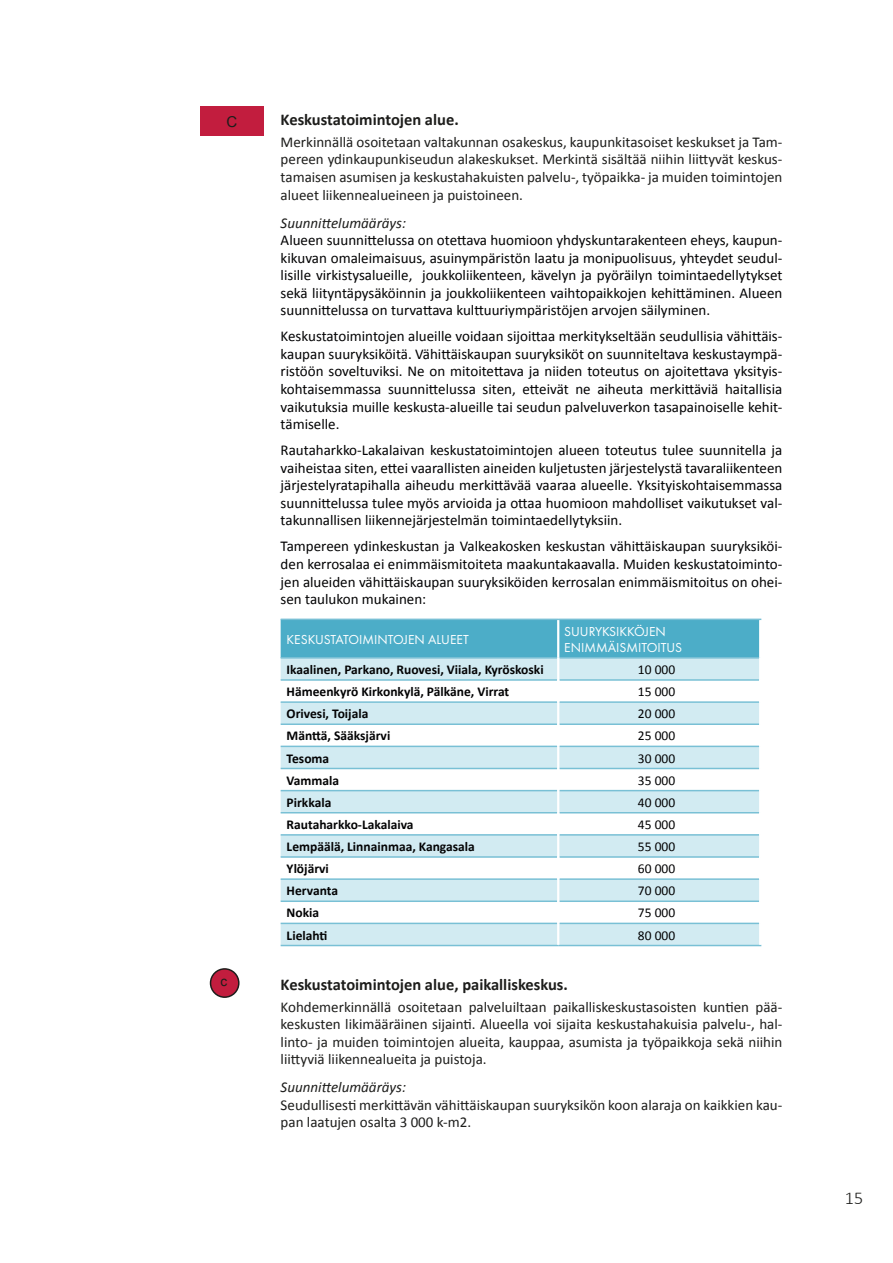
<style>
.page{position:relative;width:893px;height:1263px;background:#fff}
.page>*{position:absolute;margin:0;border:0;box-sizing:border-box;transform-origin:0 0}
.t1{font:300 18px "Calibri";color:#1d1d1b}
.t2{font:700 16.5px "Calibri";color:#1d1d1b}
.t3{font:15px/17.5px "Calibri";color:#020203;text-align:justify}
.t4{font:15px/17.5px "Calibri";color:#1d1d1b;text-align:justify}
.t5{font:italic 15px "Calibri";color:#1d1d1b}
.t6{font:15px "Arial";color:#1d1d1b}
.t7{font:700 13.5px "Calibri";color:#020203}
.t8{font:13.5px "Calibri";color:#020203}
.t9{font:13.5px/16.2px "Futura PT";color:#fff}
.t10{font:13.5px "Arial";color:#1d1d1b}
</style>
<div class="page">
<div style="left:281px;top:620px;width:478px;height:37px;background:#4cadc8"></div>
<svg style="left:281px;top:659px;width:478px;height:286px;fill:#d2ebf2"></svg>
<hr style="left:281px;top:619px;width:277px;height:1px;background:#79c0d5">
<hr style="left:558px;top:619px;width:203px;height:1px;background:#79c0d5">
<hr style="left:281px;top:657px;width:276px;height:2px;background:#79c0d5">
<hr style="left:559px;top:657px;width:200px;height:2px;background:#79c0d5">
<hr style="left:281px;top:679px;width:276px;height:2px;background:#79c0d5">
<hr style="left:559px;top:679px;width:200px;height:2px;background:#79c0d5">
<hr style="left:281px;top:701px;width:276px;height:2px;background:#79c0d5">
<hr style="left:559px;top:701px;width:200px;height:2px;background:#79c0d5">
<hr style="left:281px;top:723px;width:276px;height:2px;background:#79c0d5">
<hr style="left:559px;top:723px;width:200px;height:2px;background:#79c0d5">
<hr style="left:281px;top:746px;width:276px;height:1px;background:#79c0d5">
<hr style="left:559px;top:746px;width:200px;height:1px;background:#79c0d5">
<hr style="left:281px;top:768px;width:276px;height:1px;background:#79c0d5">
<hr style="left:559px;top:768px;width:200px;height:1px;background:#79c0d5">
<hr style="left:281px;top:790px;width:276px;height:1px;background:#79c0d5">
<hr style="left:559px;top:790px;width:200px;height:1px;background:#79c0d5">
<hr style="left:281px;top:812px;width:276px;height:1px;background:#79c0d5">
<hr style="left:559px;top:812px;width:200px;height:1px;background:#79c0d5">
<hr style="left:281px;top:834px;width:276px;height:2px;background:#79c0d5">
<hr style="left:559px;top:834px;width:200px;height:2px;background:#79c0d5">
<hr style="left:281px;top:856px;width:276px;height:2px;background:#79c0d5">
<hr style="left:559px;top:856px;width:200px;height:2px;background:#79c0d5">
<hr style="left:281px;top:878px;width:276px;height:2px;background:#79c0d5">
<hr style="left:559px;top:878px;width:200px;height:2px;background:#79c0d5">
<hr style="left:281px;top:900px;width:276px;height:2px;background:#79c0d5">
<hr style="left:559px;top:900px;width:200px;height:2px;background:#79c0d5">
<hr style="left:281px;top:923px;width:276px;height:1px;background:#79c0d5">
<hr style="left:559px;top:923px;width:200px;height:1px;background:#79c0d5">
<hr style="left:281px;top:945px;width:277px;height:1px;background:#79c0d5">
<hr style="left:558px;top:945px;width:203px;height:1px;background:#79c0d5">
<hr style="left:557px;top:620px;width:2px;height:38px;background:#fff">
<hr style="left:557px;top:658px;width:2px;height:22px;background:#fff">
<hr style="left:557px;top:680px;width:2px;height:22px;background:#fff">
<hr style="left:557px;top:702px;width:2px;height:22px;background:#fff">
<hr style="left:557px;top:724px;width:2px;height:22px;background:#fff">
<hr style="left:557px;top:746px;width:2px;height:22px;background:#fff">
<hr style="left:557px;top:768px;width:2px;height:23px;background:#fff">
<hr style="left:557px;top:791px;width:2px;height:22px;background:#fff">
<hr style="left:557px;top:813px;width:2px;height:22px;background:#fff">
<hr style="left:557px;top:835px;width:2px;height:22px;background:#fff">
<hr style="left:557px;top:857px;width:2px;height:22px;background:#fff">
<hr style="left:557px;top:879px;width:2px;height:22px;background:#fff">
<hr style="left:557px;top:901px;width:2px;height:22px;background:#fff">
<hr style="left:557px;top:923px;width:2px;height:22px;background:#fff">
<div style="left:200px;top:106px;width:64px;height:30px;background:#c21d3e"></div>
<div style="left:211px;top:969px;width:28px;height:28px;background:#c21d3e;border-radius:50%"></div>
<div style="left:210px;top:968px;width:30px;height:30px;border:2px solid #1d1d1b;border-radius:50%"></div>
<p class="t6" style="left:226px;top:112px;width:12px">C</p>
<p class="t10" style="left:220px;top:972px;width:8px">c</p>
<p class="t2" style="left:281px;top:109px;width:180px">Keskustatoimintojen alue.</p>
<p class="t4" style="left:281px;top:133px;width:503px">Merkinnällä osoitetaan valtakunnan osakeskus, kaupunkitasoiset keskukset ja Tam&shy;pereen ydinkaupunkiseudun alakeskukset. Merkintä sisältää niihin liittyvät keskus&shy;tamaisen asumisen ja keskustahakuisten palvelu-, työpaikka- ja muiden toimintojen alueet liikennealueineen ja puistoineen.</p>
<p class="t5" style="left:281px;top:212px;width:127px">Suunnittelumääräys:</p>
<p class="t3" style="left:281px;top:231px;width:503px">Alueen suunnittelussa on otettava huomioon yhdyskuntarakenteen eheys, kaupun&shy;kikuvan omaleimaisuus, asuinympäristön laatu ja monipuolisuus, yhteydet seudul&shy;lisille virkistysalueille, joukkoliikenteen, kävelyn ja pyöräilyn toimintaedellytykset sekä liityntäpysäköinnin ja joukkoliikenteen vaihtopaikkojen kehittäminen. Alueen suunnittelussa on turvattava kulttuuriympäristöjen arvojen säilyminen.</p>
<p class="t3" style="left:281px;top:328px;width:503px">Keskustatoimintojen alueille voidaan sijoittaa merkitykseltään seudullisia vähittäis&shy;kaupan suuryksiköitä. Vähittäiskaupan suuryksiköt on suunniteltava keskustaympä&shy;ristöön soveltuviksi. Ne on mitoitettava ja niiden toteutus on ajoitettava yksityis&shy;kohtaisemmassa suunnittelussa siten, etteivät ne aiheuta merkittäviä haitallisia vaikutuksia muille keskusta-alueille tai seudun palveluverkon tasapainoiselle kehit&shy;tämiselle.</p>
<p class="t3" style="left:281px;top:441px;width:503px">Rautaharkko-Lakalaivan keskustatoimintojen alueen toteutus tulee suunnitella ja vaiheistaa siten, ettei vaarallisten aineiden kuljetusten järjestelystä tavaraliikenteen järjestelyratapihalla aiheudu merkittävää vaaraa alueelle. Yksityiskohtaisemmassa suunnittelussa tulee myös arvioida ja ottaa huomioon mahdolliset vaikutukset val&shy;takunnallisen liikennejärjestelmän toimintaedellytyksiin.</p>
<p class="t3" style="left:281px;top:538px;width:503px">Tampereen ydinkeskustan ja Valkeakosken keskustan vähittäiskaupan suuryksiköi&shy;den kerrosalaa ei enimmäismitoiteta maakuntakaavalla. Muiden keskustatoiminto&shy;jen alueiden vähittäiskaupan suuryksiköiden kerrosalan enimmäismitoitus on ohei&shy;sen taulukon mukainen:</p>
<p class="t9" style="left:287px;top:631px;width:184px">KESKUSTATOIMINTOJEN ALUEET</p>
<p class="t9" style="left:564px;top:623px;width:119px">SUURYKSIKKÖJEN<br>ENIMMÄISMITOITUS</p>
<p class="t7" style="left:287px;top:661px;width:259px">Ikaalinen, Parkano, Ruovesi, Viiala, Kyröskoski</p>
<p class="t8" style="left:638px;top:661px;width:39px">10 000</p>
<p class="t7" style="left:287px;top:683px;width:224px">Hämeenkyrö Kirkonkylä, Pälkäne, Virrat</p>
<p class="t8" style="left:638px;top:683px;width:39px">15 000</p>
<p class="t7" style="left:287px;top:705px;width:83px">Orivesi, Toijala</p>
<p class="t8" style="left:638px;top:705px;width:39px">20 000</p>
<p class="t7" style="left:287px;top:727px;width:105px">Mänttä, Sääksjärvi</p>
<p class="t8" style="left:638px;top:727px;width:39px">25 000</p>
<p class="t7" style="left:287px;top:749px;width:44px">Tesoma</p>
<p class="t8" style="left:638px;top:749px;width:39px">30 000</p>
<p class="t7" style="left:287px;top:771px;width:54px">Vammala</p>
<p class="t8" style="left:638px;top:772px;width:39px">35 000</p>
<p class="t7" style="left:287px;top:794px;width:46px">Pirkkala</p>
<p class="t8" style="left:638px;top:794px;width:39px">40 000</p>
<p class="t7" style="left:287px;top:816px;width:128px">Rautaharkko-Lakalaiva</p>
<p class="t8" style="left:638px;top:816px;width:39px">45 000</p>
<p class="t7" style="left:287px;top:838px;width:190px">Lempäälä, Linnainmaa, Kangasala</p>
<p class="t8" style="left:638px;top:838px;width:39px">55 000</p>
<p class="t7" style="left:287px;top:860px;width:44px">Ylöjärvi</p>
<p class="t8" style="left:638px;top:860px;width:39px">60 000</p>
<p class="t7" style="left:287px;top:882px;width:53px">Hervanta</p>
<p class="t8" style="left:638px;top:882px;width:39px">70 000</p>
<p class="t7" style="left:287px;top:904px;width:34px">Nokia</p>
<p class="t8" style="left:638px;top:904px;width:39px">75 000</p>
<p class="t7" style="left:287px;top:926px;width:42px">Lielahti</p>
<p class="t8" style="left:638px;top:926px;width:39px">80 000</p>
<p class="t2" style="left:281px;top:974px;width:289px">Keskustatoimintojen alue, paikalliskeskus.</p>
<p class="t4" style="left:281px;top:998px;width:503px">Kohdemerkinnällä osoitetaan palveluiltaan paikalliskeskustasoisten kuntien pää&shy;keskusten likimääräinen sijainti. Alueella voi sijaita keskustahakuisia palvelu-, hal&shy;linto- ja muiden toimintojen alueita, kauppaa, asumista ja työpaikkoja sekä niihin liittyviä liikennealueita ja puistoja.</p>
<p class="t5" style="left:281px;top:1077px;width:127px">Suunnittelumääräys:</p>
<p class="t4" style="left:281px;top:1096px;width:503px">Seudullisesti merkittävän vähittäiskaupan suuryksikön koon alaraja on kaikkien kau&shy;pan laatujen osalta 3 000 k-m2.</p>
<p class="t1" style="left:845px;top:1187px;width:20px">15</p>
</div>
